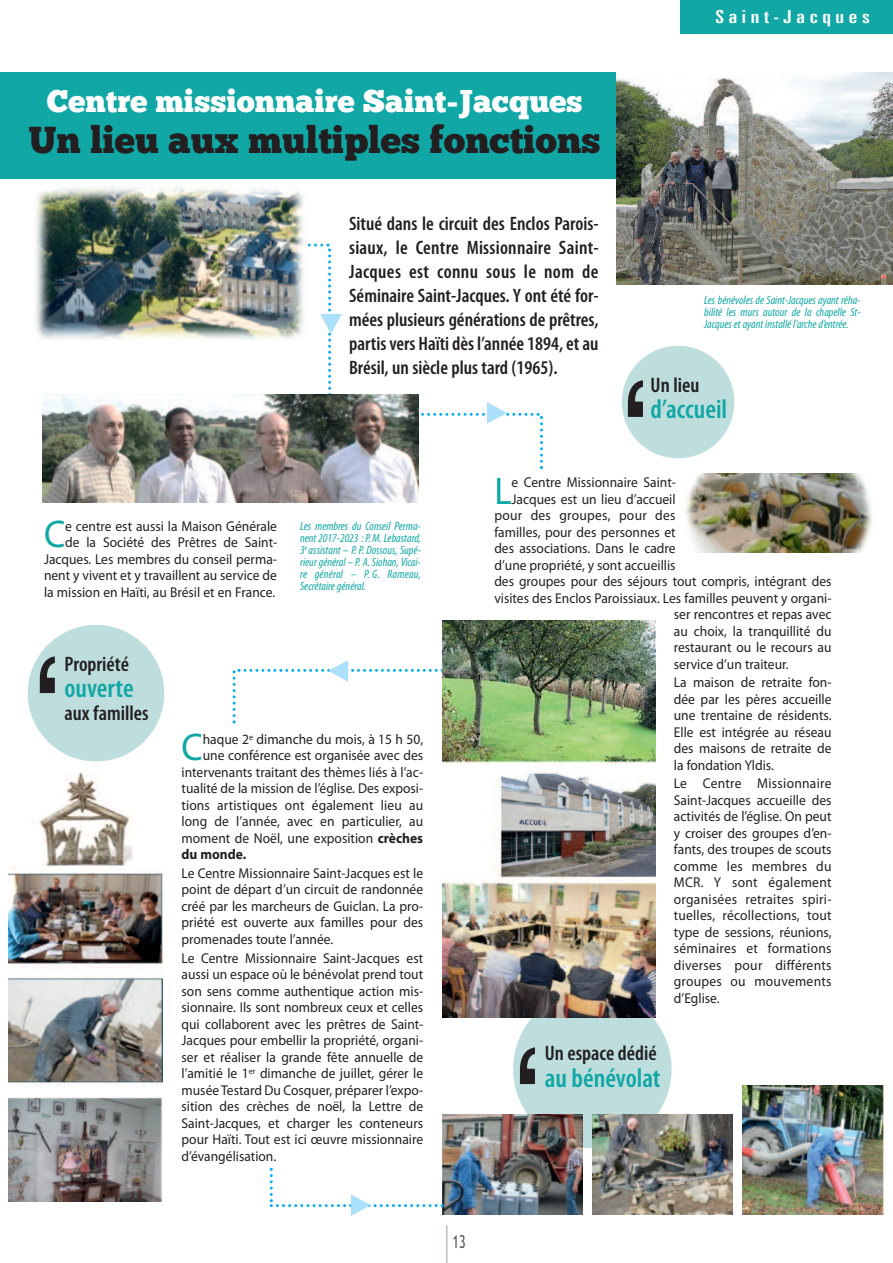
<style>
.page{position:relative;width:893px;height:1263px;background:#fff}
.page>*{position:absolute;margin:0;border:0;box-sizing:border-box;transform-origin:0 0}
.t1{font:144px "Helvetica";color:#231f20}
.t2{font:38.7px "Myriad Pro";color:#10a7a5;scale:.95 1}
.t3{font:37.5px "Chunk Five Ex";color:#231f20}
.t4{font:31.5px "Chunk Five Ex";color:#fff}
.t5{font:600 condensed 27px "Myriad Pro";color:#10a7a5}
.t6{font:600 condensed 21px "Myriad Pro";color:#231f20}
.t7{font:600 condensed 19.5px/24px "Myriad Pro";color:#231f20;text-align:justify}
.t8{font:extra-condensed 18px "Zurich BT";letter-spacing:.15em;color:#fff;scale:1.5 1}
.t9{font:18px "Trebuchet MS";color:#57585a;scale:.7 1}
.t10{font:14.25px/16.5px "Myriad Pro";color:#231f20;text-align:justify;scale:.95 1}
.t11{font:14.25px "Myriad Pro";letter-spacing:.02em;color:#231f20;scale:.95 1}
.t12{font:700 14.25px "Myriad Pro";color:#231f20;scale:.95 1}
.t13{font:italic condensed 12px/12px "Myriad Pro";color:#10a7a5;text-align:justify}
.s1{font-weight:700}
</style>
<div class="page">
<div style="left:622px;top:346px;width:112px;height:112px;background:#bedede;border-radius:50%"></div>
<div style="left:28px;top:625px;width:136px;height:136px;background:#bedede;border-radius:50%"></div>
<div style="left:513px;top:989px;width:159px;height:159px;background:#bedede;border-radius:50%"></div>
<div style="left:680px;top:0;width:213px;height:34px;background:#10a7a5"></div>
<hr style="left:446px;top:1225px;width:1px;height:38px;background:#a79b96">
<div style="left:0;top:72px;width:629px;height:107px;background:#10a7a5"></div>
<img style="left:442px;top:621px;width:214px;height:397px">
<img style="left:685px;top:473px;width:187px;height:79px">
<img style="left:35px;top:187px;width:269px;height:153px">
<img style="left:43px;top:395px;width:375px;height:107px">
<img style="left:9px;top:773px;width:153px;height:428px">
<img style="left:442px;top:1114px;width:140px;height:100px">
<img style="left:592px;top:1114px;width:141px;height:100px">
<img style="left:743px;top:1085px;width:140px;height:129px">
<img style="left:276px;top:244px;width:66px;height:170px">
<svg style="left:397px;top:402px;width:146px;height:67px"></svg>
<svg style="left:233px;top:660px;width:211px;height:63px"></svg>
<svg style="left:270px;top:1168px;width:174px;height:48px"></svg>
<img style="left:617px;top:72px;width:276px;height:213px">
<h3 class="t4" style="left:47px;top:78px;width:537px">Centre missionnaire Saint-Jacques</h3>
<h3 class="t3" style="left:29px;top:112px;width:573px">Un lieu aux multiples fonctions</h3>
<p class="t7" style="left:349px;top:214px;width:251px">Situé dans le circuit des Enclos Parois&shy;siaux, le Centre Missionnaire Saint-Jacques est connu sous le nom de Séminaire Saint-Jacques. Y ont été for&shy;mées plusieurs générations de prêtres, partisvers Haïti dèsl’année 1894,etau Brésil, un siècle plus tard (1965).</p>
<p class="t8" style="left:715px;top:10px;width:105px">Saint-Jacques</p>
<p class="t13" style="left:704px;top:295px;width:158px">Les bénévoles de Saint-Jacques ayant réha&shy;bilité les murs autour de la chapelle St-Jacques et ayant installé l’arche d’entrée.</p>
<h1 class="t1" style="left:619px;top:351px;width:33px">‘</h1>
<h3 class="t6" style="left:651px;top:377px;width:50px">Un lieu</h3>
<h3 class="t5" style="left:651px;top:400px;width:78px">d’accueil</h3>
<p class="t10" style="left:44px;top:519px;width:247px;text-align:right">e centre est aussi la Maison Générale<br>de la Société des Prêtres de Saint-Jacques. Les membres du conseil perma&shy;nent y vivent et y travaillent au service de la mission en Haïti, au Brésil et en France.</p>
<p class="t13" style="left:300px;top:521px;width:122px">Les membres du Conseil Perma&shy;nent2017-2023 :P.M. Lebastard, 3<sup>e</sup> assistant – P. P. Dossous, Supé&shy;rieurgénéral – P. A.Siohan, Vicai&shy;re général – P. G. Rameau, Secrétaire général.</p>
<h2 class="t2" style="left:44px;top:520px;width:24px">C</h2>
<h1 class="t1" style="left:31px;top:627px;width:33px">‘</h1>
<h3 class="t6" style="left:65px;top:656px;width:66px">Propriété</h3>
<h3 class="t5" style="left:65px;top:679px;width:71px">ouverte</h3>
<h3 class="t6" style="left:65px;top:705px;width:86px">aux familles</h3>
<h2 class="t2" style="left:182px;top:733px;width:24px">C</h2>
<p class="t10" style="left:203px;top:732px;width:234px">haque 2<sup>e</sup> dimanche du mois, à 15 h 50,</p>
<p class="t10" style="left:203px;top:748px;width:234px">une conférence est organisée avec des</p>
<p class="t10" style="left:182px;top:765px;width:256px">intervenants traitant des thèmes liés à l’ac-</p>
<p class="t10" style="left:182px;top:781px;width:256px">tualité de la mission de l’église. Des exposi-</p>
<p class="t10" style="left:182px;top:798px;width:256px">tions artistiques ont également lieu au</p>
<p class="t10" style="left:182px;top:814px;width:256px">long de l’année, avec en particulier, au</p>
<p class="t10" style="left:182px;top:831px;width:256px">moment de Noël, une exposition <span class="s1">crèches</span></p>
<p class="t12" style="left:182px;top:849px;width:70px">du monde.</p>
<p class="t10" style="left:182px;top:866px;width:256px">Le Centre Missionnaire Saint-Jacques est le point de départ d’un circuit de randonnée créé par les marcheurs de Guiclan. La pro&shy;priété est ouverte aux familles pour des promenades toute l’année.</p>
<p class="t10" style="left:182px;top:951px;width:256px">Le Centre Missionnaire Saint-Jacques est aussi un espace où le bénévolat prend tout son sens comme authentique action mis&shy;sionnaire. Ils sont nombreux ceux et celles qui collaborent avec les prêtres de Saint-Jacques pour embellir la propriété, organi&shy;ser et réaliser la grande fête annuelle de l’amitié le 1<sup>er</sup> dimanche de juillet, gérer le musée Testard Du Cosquer, préparer l’expo&shy;sition des crèches de noël, la Lettre de Saint-Jacques, et charger les conteneurs pour Haïti. Tout est ici œuvre missionnaire d’évangélisation.</p>
<h2 class="t2" style="left:494px;top:476px;width:20px">L</h2>
<p class="t10" style="left:512px;top:475px;width:174px">e Centre Missionnaire Saint-</p>
<p class="t10" style="left:512px;top:492px;width:174px">Jacques est un lieu d’accueil</p>
<p class="t11" style="left:494px;top:510px;width:192px">pour des groupes, pour des</p>
<p class="t10" style="left:494px;top:525px;width:192px">familles, pour des personnes et</p>
<p class="t10" style="left:494px;top:541px;width:192px">des associations. Dans le cadre</p>
<p class="t10" style="left:494px;top:558px;width:192px">d’une propriété, y sont accueillis</p>
<p class="t10" style="left:494px;top:574px;width:356px">des groupes pour des séjours tout compris, intégrant des</p>
<p class="t10" style="left:494px;top:591px;width:356px">visites des Enclos Paroissiaux. Les familles peuvent y organi-</p>
<p class="t10" style="left:674px;top:607px;width:167px">ser rencontres et repas avec</p>
<p class="t10" style="left:674px;top:624px;width:167px">au choix, la tranquillité du</p>
<p class="t10" style="left:674px;top:640px;width:167px">restaurant ou le recours au</p>
<p class="t10" style="left:674px;top:657px;width:122px">service d’un traiteur.</p>
<p class="t10" style="left:674px;top:675px;width:167px">La maison de retraite fon&shy;dée par les pères accueille une trentaine de résidents.<br>Elle est intégrée au réseau des maisons de retraite de la fondation Yldis.</p>
<p class="t10" style="left:674px;top:776px;width:167px">Le Centre Missionnaire Saint-Jacques accueille des activités de l’église. On peut y croiser des groupes d’en&shy;fants, des troupes de scouts comme les membres du MCR. Y sont également organisées retraites spiri&shy;tuelles, récollections, tout type de sessions, réunions, séminaires et formations diverses pour différents groupes ou mouvements d’Eglise.</p>
<h1 class="t1" style="left:511px;top:1018px;width:33px">‘</h1>
<h3 class="t6" style="left:545px;top:1046px;width:113px">Un espace dédié</h3>
<h3 class="t5" style="left:545px;top:1068px;width:117px">au bénévolat</h3>
<p class="t9" style="left:453px;top:1231px;width:20px">13</p>
</div>
